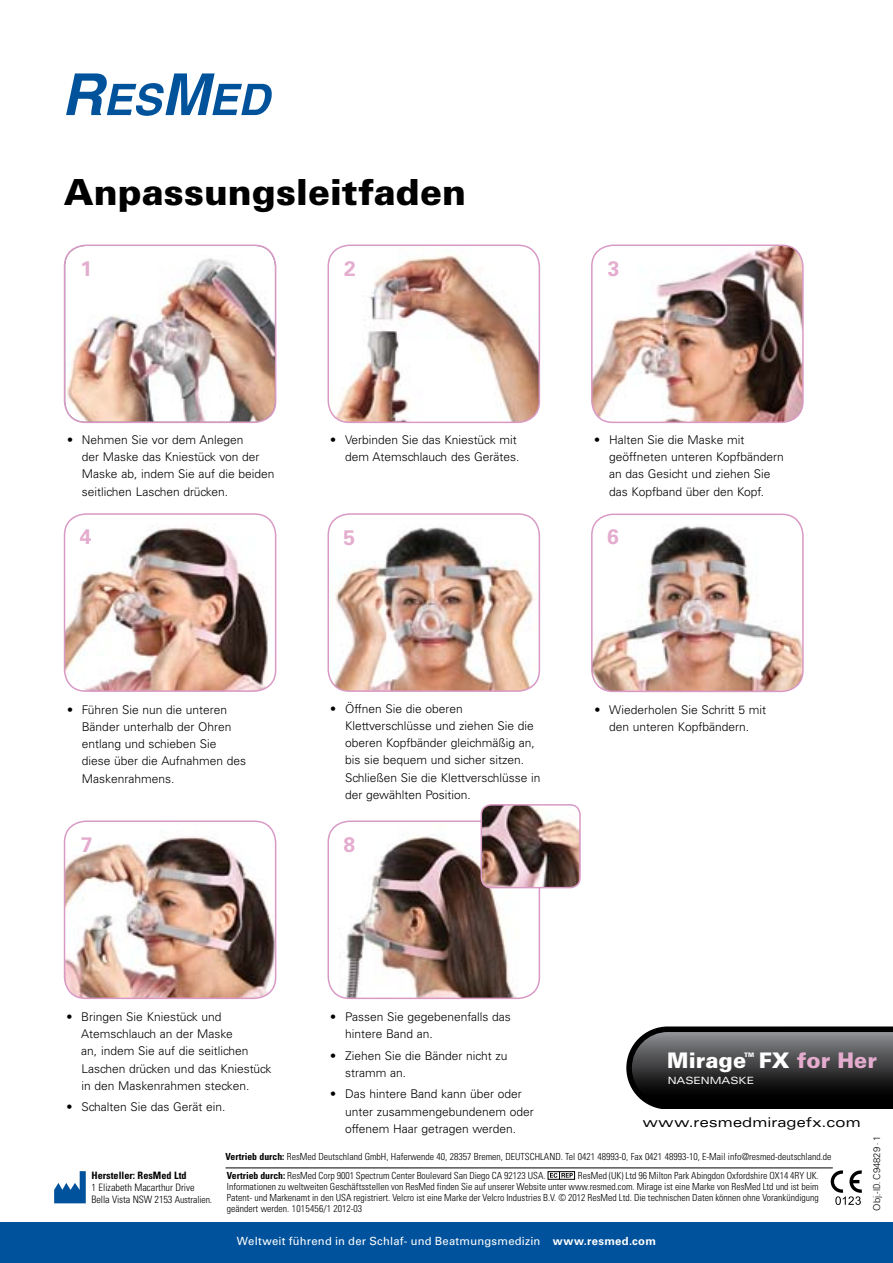
<style>
.page{position:relative;width:893px;height:1263px;background:#fff}
.page>*{position:absolute;margin:0;border:0;box-sizing:border-box;transform-origin:0 0}
.t1{font:900 36px "Univers LT Std";color:#000}
.t2{font:900 21.45px "Univers LT Std";color:#fff}
.t3{font:700 21px "Univers LT Std";color:#e4acce}
.t4{font:expanded 13.5px "Univers LT Std";letter-spacing:.01em;color:#000}
.t5{font:300 12px/17.2px "Univers LT Std";color:#000}
.t6{font:11.25px "Univers LT Std";letter-spacing:.02em;color:#fff}
.t7{font:300 condensed 10.2px/12px "Univers LT Std";color:#000}
.t8{font:700 condensed 10.2px "Univers LT Std";color:#000}
.t9{font:expanded 10.05px "Univers LT Std";color:#fff}
.t10{font:300 condensed 9.75px/11.2px "Univers LT Std";color:#000;text-align:justify}
.t11{font:300 9.45px "Univers LT Std";color:#000}
.t12{font:900 6.15px "Univers LT Std";color:#fff}
.s1{color:#e4acce}
.s2{font-size:9.75px}
.s3{font-weight:700}
.s4{font-stretch:condensed}
</style>
<div class="page">
<img style="left:330px;top:823px;width:209px;height:175px">
<div style="left:327px;top:820px;width:213px;height:179px;border:2px solid #d999c5;border-radius:21px"></div>
<img style="left:65px;top:823px;width:211px;height:175px">
<div style="left:64px;top:820px;width:212px;height:179px;border:2px solid #d999c5;border-radius:21px"></div>
<svg style="left:66px;top:73px;width:206px;height:43px"></svg>
<div style="left:0;top:1222px;width:893px;height:41px;background:#00529c"></div>
<img style="left:65px;top:247px;width:211px;height:175px">
<div style="left:64px;top:244px;width:212px;height:179px;border:2px solid #d999c5;border-radius:21px"></div>
<img style="left:330px;top:247px;width:209px;height:175px">
<div style="left:327px;top:244px;width:213px;height:179px;border:2px solid #d999c5;border-radius:21px"></div>
<img style="left:594px;top:247px;width:207px;height:175px">
<div style="left:591px;top:244px;width:213px;height:179px;border:2px solid #d999c5;border-radius:21px"></div>
<img style="left:594px;top:516px;width:208px;height:175px">
<div style="left:591px;top:513px;width:213px;height:179px;border:2px solid #d999c5;border-radius:21px"></div>
<img style="left:330px;top:515px;width:209px;height:174px">
<div style="left:327px;top:513px;width:213px;height:179px;border:2px solid #d999c5;border-radius:21px"></div>
<img style="left:65px;top:514px;width:211px;height:177px">
<div style="left:64px;top:513px;width:212px;height:179px;border:2px solid #d999c5;border-radius:21px"></div>
<svg style="left:831px;top:1170px;width:31px;height:35px"></svg>
<svg style="left:626px;top:1026px;width:267px;height:82px;background:#3c3c3d"></svg>
<img style="left:481px;top:805px;width:99px;height:83px">
<div style="left:481px;top:804px;width:100px;height:84px;border:2px solid #d999c5;border-radius:10px"></div>
<div style="left:548px;top:1171px;width:27px;height:8px;border:1px solid #000"></div>
<svg style="left:550px;top:1171px;width:23px;height:8px"></svg>
<svg style="left:54px;top:1171px;width:32px;height:32px"></svg>
<hr style="left:226px;top:1168px;width:607px;height:1px;background:#000">
<h1 class="t1" style="left:64px;top:169px;width:404px">Anpassungsleitfaden</h1>
<h3 class="t3" style="left:81px;top:256px;width:13px">1</h3>
<h3 class="t3" style="left:344px;top:256px;width:13px">2</h3>
<h3 class="t3" style="left:608px;top:256px;width:13px">3</h3>
<p class="t5" style="left:330px;top:431px;width:191px;text-align:right">• Verbinden Sie das Kniestück mit dem Atemschlauch des Gerätes.</p>
<p class="t5" style="left:82px;top:431px;width:194px;text-indent:-15px">• Nehmen Sie vor dem Anlegen<br>der Maske das Kniestück von der<br>Maske ab, indem Sie auf die beiden seitlichen Laschen drücken.</p>
<p class="t5" style="left:609px;top:431px;width:176px;text-indent:-15px">• Halten Sie die Maske mit geöffneten unteren Kopfbändern an das Gesicht und ziehen Sie das Kopfband über den Kopf.</p>
<h3 class="t3" style="left:80px;top:524px;width:13px">4</h3>
<h3 class="t3" style="left:343px;top:525px;width:13px">5</h3>
<h3 class="t3" style="left:607px;top:525px;width:13px">6</h3>
<p class="t5" style="left:345px;top:700px;width:197px;text-indent:-15px">• Öffnen Sie die oberen<br>Klettverschlüsse und ziehen Sie die oberen Kopfbänder gleichmäßig an, bis sie bequem und sicher sitzen.<br>Schließen Sie die Klettverschlüsse in der gewählten Position.</p>
<p class="t5" style="left:82px;top:701px;width:166px;text-indent:-15px">• Führen Sie nun die unteren<br>Bänder unterhalb der Ohren entlang und schieben Sie diese über die Aufnahmen des<br>Maskenrahmens.</p>
<p class="t5" style="left:594px;top:701px;width:173px;text-align:center">• Wiederholen Sie Schritt 5 mit den unteren Kopfbändern.</p>
<h3 class="t3" style="left:81px;top:832px;width:13px">7</h3>
<h3 class="t3" style="left:343px;top:832px;width:13px">8</h3>
<p class="t5" style="left:81px;top:1008px;width:192px;text-indent:-15px">• Bringen Sie Kniestück und<br>Atemschlauch an der Maske<br>an, indem Sie auf die seitlichen<br>Laschen drücken und das Kniestück in den Maskenrahmen stecken.</p>
<p class="t5" style="left:66px;top:1098px;width:160px">• Schalten Sie das Gerät ein.</p>
<p class="t5" style="left:345px;top:1008px;width:167px;text-indent:-15px">• Passen Sie gegebenenfalls das hintere Band an.</p>
<p class="t5" style="left:345px;top:1047px;width:164px;text-indent:-15px">• Ziehen Sie die Bänder nicht zu stramm an.</p>
<p class="t5" style="left:345px;top:1085px;width:190px;text-indent:-15px">• Das hintere Band kann über oder unter zusammengebundenem oder offenem Haar getragen werden.</p>
<h2 class="t2" style="left:667px;top:1047px;width:211px">Mirage FX <span class="s1">for Her</span></h2>
<p class="t12" style="left:744px;top:1051px;width:12px">TM</p>
<p class="t9" style="left:668px;top:1074px;width:88px">NASENMASKE</p>
<p class="t4" style="left:643px;top:1114px;width:219px">www.resmedmiragefx.com</p>
<p class="t8" style="left:92px;top:1169px;width:97px">Hersteller: ResMed Ltd</p>
<p class="t7" style="left:92px;top:1181px;width:122px">1 Elizabeth Macarthur Drive<br>Bella Vista NSW 2153 <span class="s2">Australien</span>.</p>
<p class="t10" style="left:226px;top:1151px;width:607px"><span class="s3">Vertrieb durch:</span> ResMed Deutschland GmbH, Haferwende 40, 28357 Bremen, DEUTSCHLAND. Tel 0421 48993-0, Fax 0421 48993-10, E-Mail info@resmed-deutschland.de</p>
<p class="t10" style="left:227px;top:1169px;width:593px;text-indent:351px">ResMed (UK) Ltd 96 Milton Park Abingdon Oxfordshire OX14 4RY UK.<br>Informationen zu weltweiten Geschäftsstellen von ResMed finden Sie auf unserer Website unter www.resmed.com. Mirage ist eine Marke von ResMed Ltd und ist beim Patent- und Markenamt in den USA registriert. Velcro ist eine Marke der Velcro Industries B.V. © 2012 ResMed Ltd. Die technischen Daten können ohne Vorankündigung geändert werden. 1015456/1 2012-03</p>
<p class="t10" style="left:227px;top:1169px;width:320px"><span class="s3">Vertrieb durch:</span> ResMed Corp 9001 Spectrum Center Boulevard San Diego CA 92123 USA.</p>
<p class="t6" style="left:237px;top:1234px;width:420px">Weltweit führend in der Schlaf- und Beatmungsmedizin <span class="s3">www.resmed.com</span></p>
<p class="t11" style="left:871px;top:1211px;width:77px;rotate:-90deg">Obj<span class="s4">.-ID.</span> C94829 <span class="s4">·</span> 1</p>
</div>
